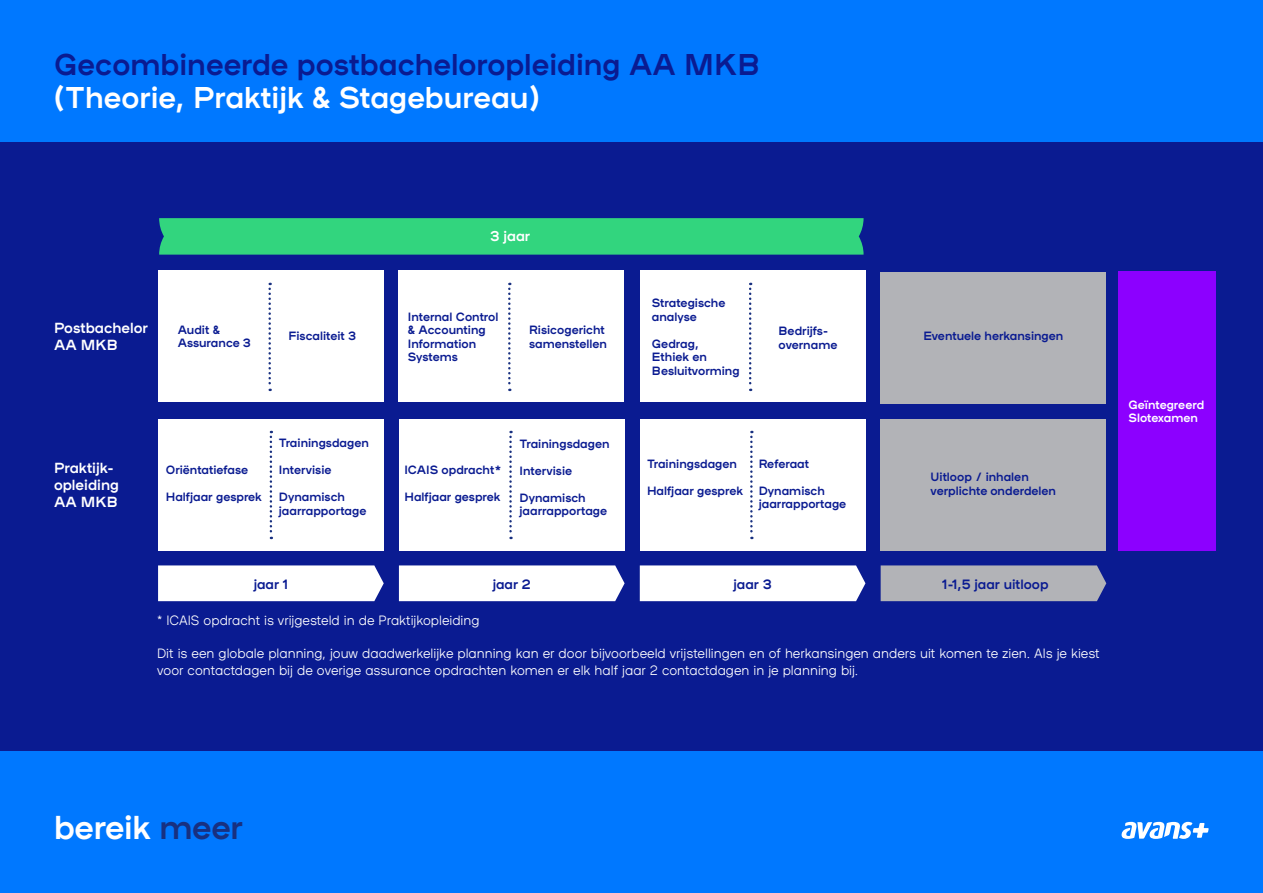
<style>
.page{position:relative;width:1263px;height:893px;background:#fff}
.page>*{position:absolute;margin:0;border:0;box-sizing:border-box;transform-origin:0 0}
.t1{font:33px "Plaax 6 Ney 46 Bold";letter-spacing:-.01em;color:#fff}
.t2{font:30px "Plaax 6 Ney 46 Bold";color:#0a1b91}
.t3{font:30px "Plaax 6 Ney 46 Bold";color:#fff}
.t4{font:14.55px "Plaax 6 Ney 46 Bold";color:#fff}
.t5{font:14.25px "Plaax 6 Ney 46 Bold";color:#fff}
.t6{font:13.5px/16.5px "Plaax 6 Ney 26 Light";color:#fff}
.t7{font:13.5px "Plaax 6 Ney 46 Bold";color:#0a1b91}
.t8{font:12px/13.5px "Plaax 6 Ney 46 Bold";color:#0a1b91}
.t9{font:12px "Plaax 6 Ney 46 Bold";color:#fff}
.s1{color:#183080}
</style>
<div class="page">
<div style="left:1px;top:0;width:1262px;height:893px;background:#0078ff"></div>
<div style="left:0;top:142px;width:1263px;height:609px;background:#0a1b91"></div>
<div style="left:158px;top:270px;width:226px;height:132px;background:#fff"></div>
<div style="left:159px;top:218px;width:704px;height:37px;background:#32d57e"></div>
<div style="left:158px;top:565px;width:226px;height:36px;background:#fff"></div>
<div style="left:158px;top:419px;width:226px;height:132px;background:#fff"></div>
<div style="left:399px;top:565px;width:226px;height:36px;background:#fff"></div>
<div style="left:399px;top:419px;width:226px;height:132px;background:#fff"></div>
<div style="left:640px;top:565px;width:225px;height:36px;background:#fff"></div>
<div style="left:640px;top:419px;width:225px;height:132px;background:#fff"></div>
<div style="left:398px;top:270px;width:226px;height:132px;background:#fff"></div>
<div style="left:640px;top:270px;width:225px;height:132px;background:#fff"></div>
<svg style="left:268px;top:283px;width:3px;height:108px"></svg>
<svg style="left:270px;top:431px;width:2px;height:108px"></svg>
<svg style="left:508px;top:283px;width:2px;height:108px"></svg>
<svg style="left:509px;top:431px;width:3px;height:108px"></svg>
<svg style="left:749px;top:283px;width:2px;height:108px"></svg>
<svg style="left:750px;top:431px;width:3px;height:108px"></svg>
<div style="left:881px;top:419px;width:225px;height:132px;background:#b2b3b7"></div>
<div style="left:881px;top:272px;width:225px;height:132px;background:#b2b3b7"></div>
<div style="left:1118px;top:271px;width:97px;height:280px;background:#8c00ff"></div>
<div style="left:881px;top:565px;width:225px;height:36px;background:#b2b3b7"></div>
<svg style="left:1121px;top:822px;width:88px;height:17px"></svg>
<p class="t2" style="left:54px;top:43px;width:707px">Gecombineerde postbacheloropleiding AA MKB</p>
<p class="t3" style="left:54px;top:76px;width:487px">(Theorie, Praktijk &amp; Stagebureau)</p>
<p class="t4" style="left:54px;top:317px;width:96px">Postbachelor</p>
<p class="t4" style="left:54px;top:334px;width:65px">AA MKB</p>
<p class="t8" style="left:178px;top:322px;width:44px">Audit &amp;</p>
<p class="t8" style="left:178px;top:335px;width:75px">Assurance 3</p>
<p class="t8" style="left:288px;top:329px;width:69px">Fiscaliteit 3</p>
<p class="t5" style="left:490px;top:226px;width:42px">3 jaar</p>
<p class="t8" style="left:408px;top:309px;width:92px">Internal Control &amp; Accounting<br>Information<br>Systems</p>
<p class="t8" style="left:529px;top:323px;width:80px">Risicogericht samenstellen</p>
<p class="t8" style="left:652px;top:296px;width:75px">Strategische analyse</p>
<p class="t8" style="left:652px;top:336px;width:89px">Gedrag,<br>Ethiek en<br>Besluitvorming</p>
<p class="t8" style="left:778px;top:324px;width:60px">Bedrijfs&shy;overname</p>
<p class="t8" style="left:923px;top:328px;width:142px">Eventuele herkansingen</p>
<p class="t4" style="left:54px;top:457px;width:61px">Praktijk-</p>
<p class="t4" style="left:54px;top:474px;width:66px">opleiding</p>
<p class="t4" style="left:54px;top:491px;width:65px">AA MKB</p>
<p class="t8" style="left:166px;top:463px;width:84px">Oriëntatiefase</p>
<p class="t8" style="left:166px;top:490px;width:98px">Halfjaar gesprek</p>
<p class="t8" style="left:279px;top:436px;width:92px">Trainingsdagen</p>
<p class="t8" style="left:279px;top:463px;width:54px">Intervisie</p>
<p class="t8" style="left:279px;top:490px;width:89px">Dynamisch jaarrapportage</p>
<p class="t8" style="left:404px;top:463px;width:99px">ICAIS opdracht*</p>
<p class="t8" style="left:404px;top:490px;width:98px">Halfjaar gesprek</p>
<p class="t8" style="left:520px;top:436px;width:92px">Trainingsdagen</p>
<p class="t8" style="left:520px;top:463px;width:54px">Intervisie</p>
<p class="t8" style="left:520px;top:490px;width:89px">Dynamisch jaarrapportage</p>
<p class="t8" style="left:647px;top:456px;width:92px">Trainingsdagen</p>
<p class="t8" style="left:647px;top:483px;width:98px">Halfjaar gesprek</p>
<p class="t8" style="left:759px;top:456px;width:52px">Referaat</p>
<p class="t8" style="left:759px;top:483px;width:89px">Dynamisch jaarrapportage</p>
<p class="t8" style="left:931px;top:469px;width:127px">Uitloop / inhalen verplichte onderdelen</p>
<p class="t7" style="left:254px;top:574px;width:36px">jaar 1</p>
<p class="t7" style="left:493px;top:574px;width:40px">jaar 2</p>
<p class="t7" style="left:733px;top:574px;width:40px">jaar 3</p>
<p class="t7" style="left:942px;top:574px;width:108px">1-1,5 jaar uitloop</p>
<p class="t6" style="left:157px;top:612px;width:324px">* ICAIS opdracht is vrijgesteld in de Praktijkopleiding</p>
<p class="t6" style="left:157px;top:645px;width:944px">Dit is een globale planning, jouw daadwerkelijke planning kan er door bijvoorbeeld vrijstellingen en of herkansingen anders uit komen te zien. Als je kiest voor contactdagen bij de overige assurance opdrachten komen er elk half jaar 2 contactdagen in je planning bij.</p>
<p class="t9" style="left:1128px;top:396px;width:77px">Geïntegreerd</p>
<p class="t9" style="left:1128px;top:409px;width:71px">Slotexamen</p>
<p class="t1" style="left:54px;top:803px;width:190px">bereik <span class="s1">meer</span></p>
</div>
